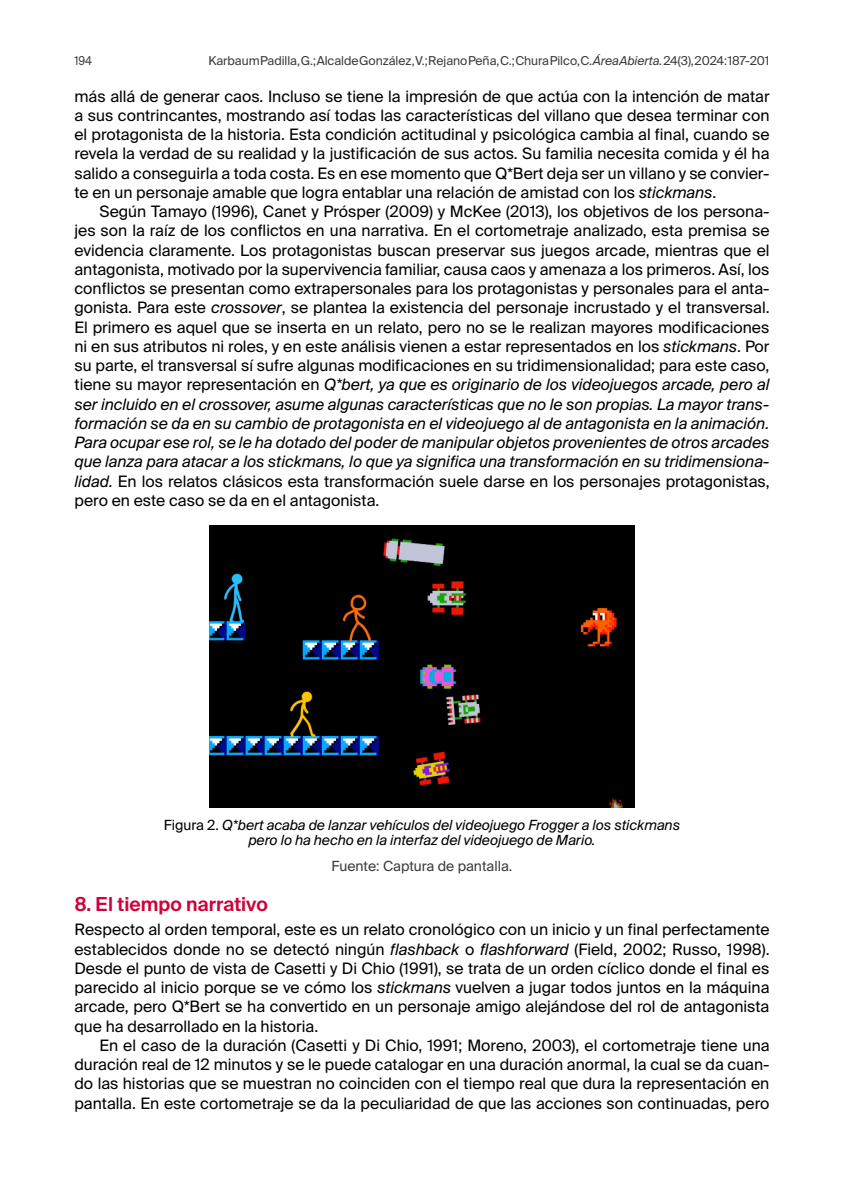
<style>
.page{position:relative;width:844px;height:1191px;background:#fff}
.page>*{position:absolute;margin:0;border:0;box-sizing:border-box;transform-origin:0 0}
._000-LADILLO_01{font:600 19.25px "Suisse Intl";color:#cf003d}
._000-TXT_GENERAL{font:15.75px/19.2px "Suisse Intl";color:#000;text-align:justify}
._000-PRIMER_PARRAFO{font:15.75px/19.2px "Suisse Intl";color:#000;text-align:justify}
._000-Pie_figuras_y_tablas{font:italic 14px/15.8px "Suisse Intl";color:#000;text-align:center}
._000-FUENTE{font:14px "Suisse Intl";color:#3c3c3b}
.t1{font:12.25px "Suisse Intl";color:#3c3c3b}
.t2{font:12.25px "Suisse Intl";color:#3c3c3b;scale:.9 1}
.s1{font-style:italic}
.s2{font-style:normal}
</style>
<div class="page">
<img style="left:209px;top:525px;width:425px;height:282px">
<p class="t2" style="left:74px;top:54px;width:21px">194</p>
<p class="t1" style="left:208px;top:54px;width:562px">Karbaum Padilla, G.; Alcalde González, V.; Rejano Peña, C.; Chura Pilco, C. <span class="s1">Área Abierta.</span> 24(3), 2024: 187-201</p>
<p class="_000-TXT_GENERAL" style="left:74px;top:86px;width:696px">más allá de generar caos. Incluso se tiene la impresión de que actúa con la intención de matar a sus contrincantes, mostrando así todas las características del villano que desea terminar con el protagonista de la historia. Esta condición actitudinal y psicológica cambia al final, cuando se revela la verdad de su realidad y la justificación de sus actos. Su familia necesita comida y él ha salido a conseguirla a toda costa. Es en ese momento que Q*Bert deja ser un villano y se convier&shy;te en un personaje amable que logra entablar una relación de amistad con los <span class="s1">stickmans</span>.</p>
<p class="_000-TXT_GENERAL" style="left:74px;top:202px;width:696px;text-indent:25px">Según Tamayo (1996), Canet y Prósper (2009) y McKee (2013), los objetivos de los persona&shy;jes son la raíz de los conflictos en una narrativa. En el cortometraje analizado, esta premisa se evidencia claramente. Los protagonistas buscan preservar sus juegos arcade, mientras que el antagonista, motivado por la supervivencia familiar, causa caos y amenaza a los primeros. Así, los conflictos se presentan como extrapersonales para los protagonistas y personales para el anta&shy;gonista. Para este <span class="s1">crossover</span>, se plantea la existencia del personaje incrustado y el transversal.<br>El primero es aquel que se inserta en un relato, pero no se le realizan mayores modificaciones ni en sus atributos ni roles, y en este análisis vienen a estar representados en los <span class="s1">stickmans</span>. Por su parte, el transversal sí sufre algunas modificaciones en su tridimensionalidad; para este caso, tiene su mayor representación en <span class="s1">Q*bert, ya que es originario de los videojuegos arcade, pero al ser incluido en el crossover, asume algunas características que no le son propias. La mayor trans&shy;formación se da en su cambio de protagonista en el videojuego al de antagonista en la animación.<br>Para ocupar ese rol, se le ha dotado del poder de manipular objetos provenientes de otros arcades que lanza para atacar a los stickmans, lo que ya significa una transformación en su tridimensiona&shy;lidad.</span> En los relatos clásicos esta transformación suele darse en los personajes protagonistas, pero en este caso se da en el antagonista.</p>
<p class="_000-Pie_figuras_y_tablas" style="left:164px;top:816px;width:517px"><span class="s2">Figura 2.</span> Q*bert acaba de lanzar vehículos del videojuego Frogger a los stickmans pero lo ha hecho en la interfaz del videojuego de Mario.</p>
<p class="_000-FUENTE" style="left:331px;top:858px;width:182px">Fuente: Captura de pantalla.</p>
<p class="_000-LADILLO_01" style="left:74px;top:893px;width:195px">8. El tiempo narrativo</p>
<p class="_000-PRIMER_PARRAFO" style="left:74px;top:920px;width:696px">Respecto al orden temporal, este es un relato cronológico con un inicio y un final perfectamente establecidos donde no se detectó ningún <span class="s1">flashback</span> o <span class="s1">flashforward</span> (Field, 2002; Russo, 1998).<br>Desde el punto de vista de Casetti y Di Chio (1991), se trata de un orden cíclico donde el final es parecido al inicio porque se ve cómo los <span class="s1">stickmans</span> vuelven a jugar todos juntos en la máquina arcade, pero Q*Bert se ha convertido en un personaje amigo alejándose del rol de antagonista que ha desarrollado en la historia.</p>
<p class="_000-TXT_GENERAL" style="left:74px;top:1035px;width:696px;text-indent:25px">En el caso de la duración (Casetti y Di Chio, 1991; Moreno, 2003), el cortometraje tiene una duración real de 12 minutos y se le puede catalogar en una duración anormal, la cual se da cuan&shy;do las historias que se muestran no coinciden con el tiempo real que dura la representación en pantalla. En este cortometraje se da la peculiaridad de que las acciones son continuadas, pero</p>
</div>
